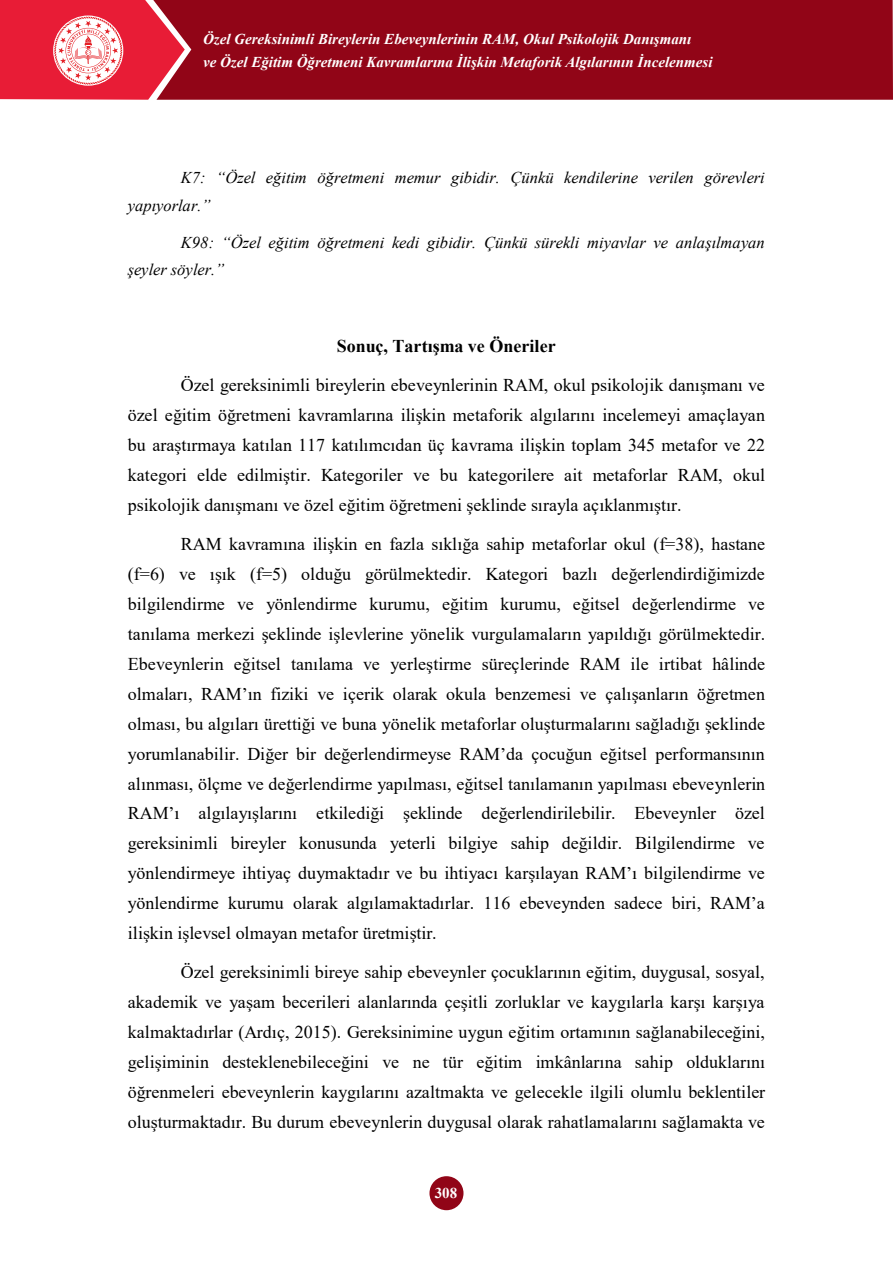
<style>
.page{position:relative;width:893px;height:1263px;background:#fff}
.page>*{position:absolute;margin:0;border:0;box-sizing:border-box;transform-origin:0 0}
.t1{font:18px/30px "Times New Roman";letter-spacing:.005em;color:#000;text-align:justify}
.t2{font:italic 16.5px/27.6px "Times New Roman";letter-spacing:-.005em;color:#000}
.t3{font:italic 700 15px/22.5px "Times New Roman";color:#fff}
.t4{font:700 15px "Times New Roman";color:#fff}
.s1{font-weight:700}
</style>
<div class="page">
<div style="left:185px;top:0;width:708px;height:100px;background:#910517"></div>
<svg style="left:0;top:0;width:185px;height:100px;background:#e6485b"></svg>
<div style="left:429px;top:1176px;width:34px;height:34px;background:#910517;border-radius:50%"></div>
<p class="t3" style="left:203px;top:28px;width:511px">Özel Gereksinimli Bireylerin Ebeveynlerinin RAM, Okul Psikolojik Danışmanı<br>ve Özel Eğitim Öğretmeni Kavramlarına İlişkin Metaforik Algılarının İncelenmesi</p>
<p class="t2" style="left:128px;top:164px;width:638px;text-indent:53px">K7: “Özel eğitim öğretmeni memur gibidir. Çünkü kendilerine verilen görevleri yapıyorlar.”</p>
<p class="t2" style="left:128px;top:228px;width:638px;text-indent:53px">K98: “Özel eğitim öğretmeni kedi gibidir. Çünkü sürekli miyavlar ve anlaşılmayan şeyler söyler.”</p>
<p class="t1" style="left:181px;top:326px;width:585px;line-height:38.7px;text-indent:156px"><span class="s1">Sonuç, Tartışma ve Öneriler<br></span>Özel gereksinimli bireylerin ebeveynlerinin RAM, okul psikolojik danışmanı ve</p>
<p class="t1" style="left:128px;top:399px;width:639px">özel eğitim öğretmeni kavramlarına ilişkin metaforik algılarını incelemeyi amaçlayan bu araştırmaya katılan 117 katılımcıdan üç kavrama ilişkin toplam 345 metafor ve 22 kategori elde edilmiştir. Kategoriler ve bu kategorilere ait metaforlar RAM, okul psikolojik danışmanı ve özel eğitim öğretmeni şeklinde sırayla açıklanmıştır.</p>
<p class="t1" style="left:128px;top:528px;width:639px;text-indent:53px">RAM kavramına ilişkin en fazla sıklığa sahip metaforlar okul (f=38), hastane (f=6) ve ışık (f=5) olduğu görülmektedir. Kategori bazlı değerlendirdiğimizde bilgilendirme ve yönlendirme kurumu, eğitim kurumu, eğitsel değerlendirme ve tanılama merkezi şeklinde işlevlerine yönelik vurgulamaların yapıldığı görülmektedir.<br>Ebeveynlerin eğitsel tanılama ve yerleştirme süreçlerinde RAM ile irtibat hâlinde olmaları, RAM’ın fiziki ve içerik olarak okula benzemesi ve çalışanların öğretmen olması, bu algıları ürettiği ve buna yönelik metaforlar oluşturmalarını sağladığı şeklinde yorumlanabilir. Diğer bir değerlendirmeyse RAM’da çocuğun eğitsel performansının alınması, ölçme ve değerlendirme yapılması, eğitsel tanılamanın yapılması ebeveynlerin RAM’ı algılayışlarını etkilediği şeklinde değerlendirilebilir. Ebeveynler özel gereksinimli bireyler konusunda yeterli bilgiye sahip değildir. Bilgilendirme ve yönlendirmeye ihtiyaç duymaktadır ve bu ihtiyacı karşılayan RAM’ı bilgilendirme ve yönlendirme kurumu olarak algılamaktadırlar. 116 ebeveynden sadece biri, RAM’a ilişkin işlevsel olmayan metafor üretmiştir.</p>
<p class="t1" style="left:128px;top:957px;width:639px;text-indent:53px">Özel gereksinimli bireye sahip ebeveynler çocuklarının eğitim, duygusal, sosyal, akademik ve yaşam becerileri alanlarında çeşitli zorluklar ve kaygılarla karşı karşıya kalmaktadırlar (Ardıç, 2015). Gereksinimine uygun eğitim ortamının sağlanabileceğini, gelişiminin desteklenebileceğini ve ne tür eğitim imkânlarına sahip olduklarını öğrenmeleri ebeveynlerin kaygılarını azaltmakta ve gelecekle ilgili olumlu beklentiler oluşturmaktadır. Bu durum ebeveynlerin duygusal olarak rahatlamalarını sağlamakta ve</p>
<p class="t4" style="left:435px;top:1182px;width:24px">308</p>
</div>
